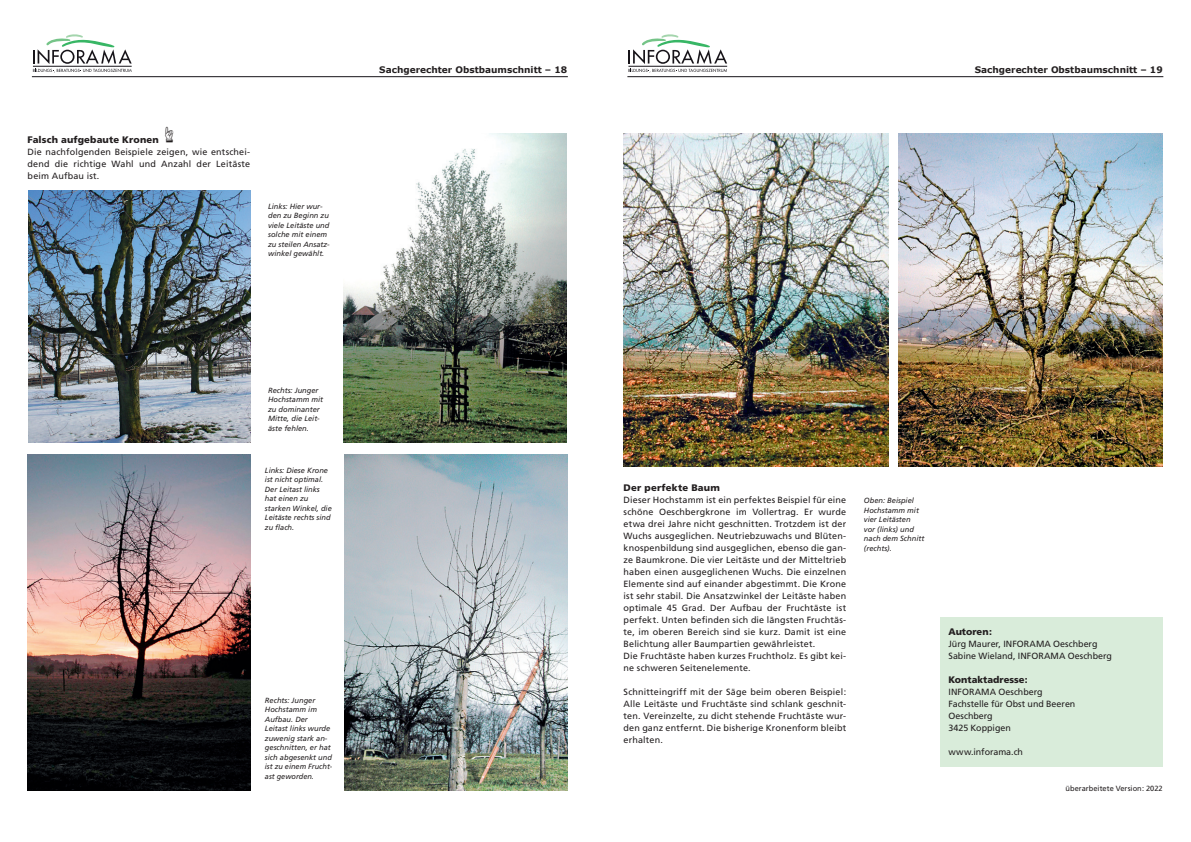
<style>
.page{position:relative;width:1191px;height:842px;background:#fff}
.page>*{position:absolute;margin:0;border:0;box-sizing:border-box;transform-origin:0 0}
.t1{font:900 9.5px "Frutiger";letter-spacing:.01em;color:#231f20}
.t2{font:9px/12px "Frutiger";letter-spacing:.015em;color:#231f20}
.t3{font:9px/12px "Frutiger";letter-spacing:.01em;color:#171419}
.t4{font:700 9px "Verdana";color:#231f20}
.t5{font:700 9px "Verdana";color:#171419}
.t6{font:900 9px "Frutiger";letter-spacing:.01em;color:#171419}
.t7{font:9px "Frutiger";letter-spacing:-.005em;color:#231f20}
.t8{font:italic 7.5px/9.5px "Frutiger";color:#231f20}
.t9{font:7.5px "Frutiger";letter-spacing:.005em;color:#231f20}
.t10{font:italic 7px/9.5px "Frutiger";letter-spacing:.01em;color:#171419}
</style>
<div class="page">
<hr style="left:32px;top:76px;width:536px;height:1px;background:#171419">
<svg style="left:33px;top:34px;width:99px;height:39px"></svg>
<hr style="left:627px;top:76px;width:536px;height:1px;background:#171419">
<svg style="left:628px;top:34px;width:99px;height:39px"></svg>
<img style="left:28px;top:191px;width:222px;height:252px">
<img style="left:28px;top:455px;width:222px;height:336px">
<img style="left:344px;top:133px;width:222px;height:310px">
<img style="left:344px;top:454px;width:223px;height:337px">
<img style="left:623px;top:133px;width:265px;height:334px">
<img style="left:898px;top:133px;width:264px;height:334px">
<div style="left:940px;top:617px;width:222px;height:150px;background:#d9ecda"></div>
<p class="t1" style="left:28px;top:134px;width:133px">Falsch aufgebaute Kronen</p>
<p class="t2" style="left:28px;top:146px;width:224px;text-align:justify">Die nachfolgenden Beispiele zeigen, wie entschei&shy;dend die richtige Wahl und Anzahl der Leitäste beim Aufbau ist.</p>
<p class="t3" style="left:31px;top:135px;width:221px">Junge Bäume und Triebe wachsen aufrecht und stark, entspr chend schwach ist die Blütenk ospen bildung. Je steiler die Position eines Tri bes, de o</p>
<p class="t8" style="left:268px;top:201px;width:63px">Links: Hier wur&shy;den zu Beginn zu viele Leitäste und solche mit einem zu steilen Ansatz&shy;winkel gewählt.</p>
<p class="t10" style="left:267px;top:201px;width:53px">Links: Junge<br>Triebe wachsen meist aufrecht und stark, ent&shy;sprechend schwach ist die</p>
<p class="t5" style="left:386px;top:64px;width:183px">Sachgerechter Obstbaumschnitt – 2</p>
<p class="t5" style="left:981px;top:64px;width:183px">Sachgerechter Obstbaumschnitt – 2</p>
<p class="t4" style="left:379px;top:64px;width:189px">Sachgerechter Obstbaumschnitt – 18</p>
<p class="t4" style="left:974px;top:64px;width:189px">Sachgerechter Obstbaumschnitt – 19</p>
<p class="t8" style="left:268px;top:385px;width:57px">Rechts: Junger<br>Hochstamm mit zu dominanter<br>Mitte, die Leit&shy;äste fehlen.</p>
<p class="t10" style="left:267px;top:422px;width:38px">Rechts: Die</p>
<p class="t8" style="left:265px;top:465px;width:68px">Links: Diese Krone ist nicht optimal.<br>Der Leitast links hat einen zu starken Winkel, die<br>Leitäste rechts sind zu flach.</p>
<p class="t8" style="left:265px;top:695px;width:69px">Rechts: Junger<br>Hochstamm im<br>Aufbau. Der<br>Leitast links wurde zuwenig stark an&shy;geschnitten, er hat sich abgesenkt und ist zu einem Frucht&shy;ast geworden.</p>
<p class="t1" style="left:623px;top:482px;width:98px">Der perfekte Baum</p>
<p class="t2" style="left:623px;top:494px;width:224px">Dieser Hochstamm ist ein perfektes Beispiel für eine schöne Oeschbergkrone im Vollertrag. Er wurde etwa drei Jahre nicht geschnitten. Trotzdem ist der Wuchs ausgeglichen. Neutriebzuwachs und Blüten&shy;knospenbildung sind ausgeglichen, ebenso die gan&shy;ze Baumkrone. Die vier Leitäste und der Mitteltrieb haben einen ausgeglichenen Wuchs. Die einzelnen Elemente sind auf einander abgestimmt. Die Krone ist sehr stabil. Die Ansatzwinkel der Leitäste haben optimale 45 Grad. Der Aufbau der Fruchtäste ist perfekt. Unten befinden sich die längsten Fruchtäs&shy;te, im oberen Bereich sind sie kurz. Damit ist eine Belichtung aller Baumpartien gewährleistet.<br>Die Fruchtäste haben kurzes Fruchtholz. Es gibt kei&shy;ne schweren Seitenelemente.</p>
<p class="t2" style="left:623px;top:686px;width:224px;text-align:justify">Schnitteingriff mit der Säge beim oberen Beispiel:<br>Alle Leitäste und Fruchtäste sind schlank geschnit&shy;ten. Vereinzelte, zu dicht stehende Fruchtäste wur&shy;den ganz entfernt. Die bisherige Kronenform bleibt erhalten.</p>
<p class="t6" style="left:674px;top:615px;width:97px">Wachstungsgesetze:</p>
<p class="t3" style="left:684px;top:627px;width:136px;text-indent:-10px">1. Höh r liegende Triebe w chsen generell stärker.</p>
<p class="t3" style="left:684px;top:687px;width:162px">Triebes, desto stärker sein Wachstum.</p>
<p class="t3" style="left:674px;top:723px;width:173px">3. Je dicker der Astumfa g, desto stär-</p>
<p class="t8" style="left:864px;top:496px;width:62px">Oben: Beispiel<br>Hochstamm mit vier Leitästen<br>vor (links) und nach dem Schnitt (rechts).</p>
<p class="t1" style="left:948px;top:626px;width:45px">Autoren:</p>
<p class="t2" style="left:948px;top:638px;width:165px">Jürg Maurer, INFORAMA Oeschberg<br>Sabine Wieland, INFORAMA Oeschberg</p>
<p class="t1" style="left:948px;top:674px;width:81px">Kontaktadresse:</p>
<p class="t2" style="left:948px;top:686px;width:128px">INFORAMA Oeschberg<br>Fachstelle für Obst und Beeren<br>Oeschberg<br>3425 Koppigen</p>
<p class="t7" style="left:948px;top:746px;width:76px">www.inforama.ch</p>
<p class="t9" style="left:1065px;top:784px;width:99px">überarbeitete Version: 2022</p>
<p class="t3" style="left:943px;top:639px;width:91px">tums, Sonn nbrand).</p>
</div>
